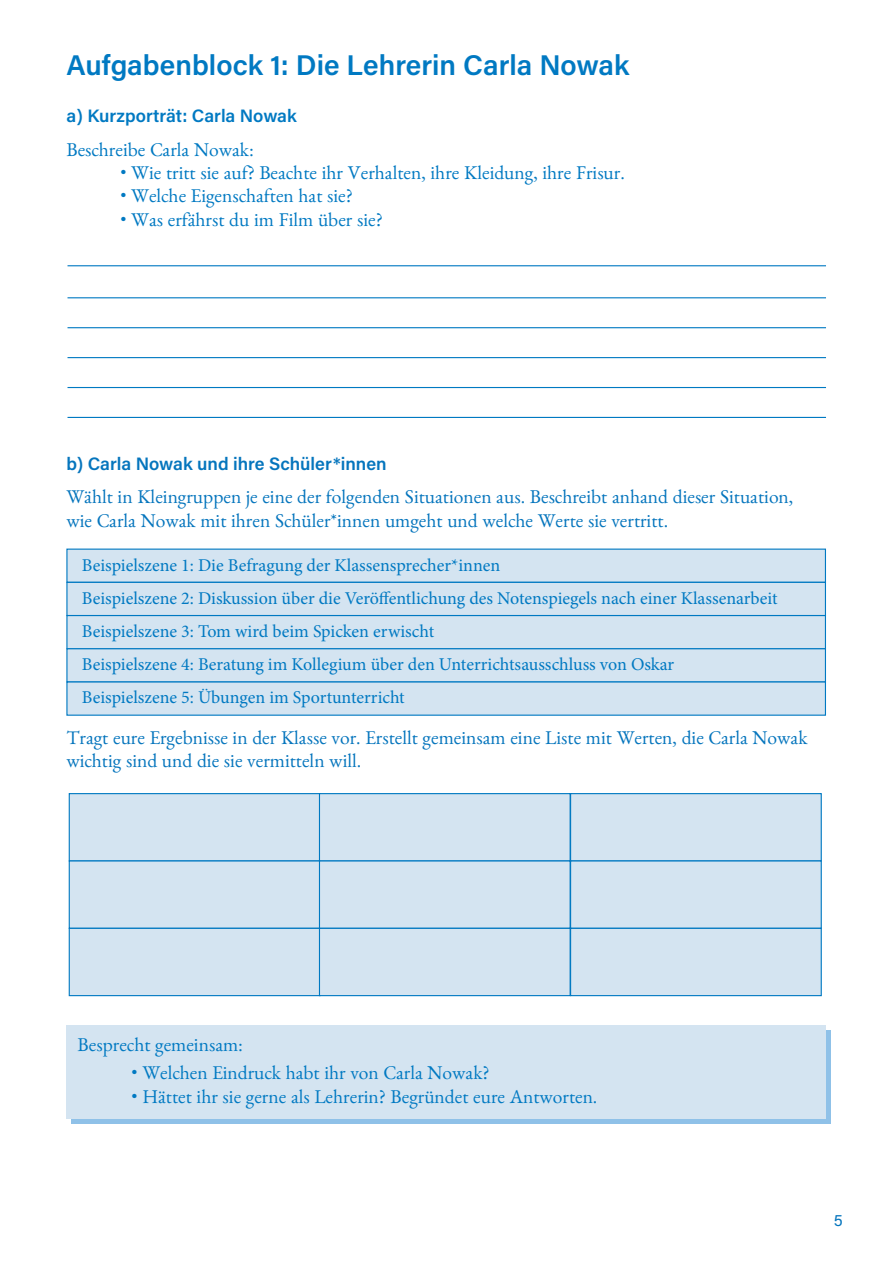
<style>
.page{position:relative;width:893px;height:1263px;background:#fff}
.page>*{position:absolute;margin:0;border:0;box-sizing:border-box;transform-origin:0 0}
.t1{font:28.5px "Acumin Variable Concept";color:#0079c2}
.t2{font:19.5px/23.4px "Benne";color:#0575bd}
.t3{font:19.5px "Benne";color:#0079c2}
.t4{font:18px "Minion Pro";color:#0079c2}
.t5{font:18px "Acumin Variable Concept";color:#0575bd}
.t6{font:18px "Acumin Variable Concept";letter-spacing:-.005em;color:#0079c2}
.t7{font:16.5px "Acumin Variable Concept";color:#0575bd}
</style>
<div class="page">
<svg style="left:71px;top:1030px;width:760px;height:93px;background:#9bc7e9"></svg>
<hr style="left:68px;top:265px;width:758px;height:1px;background:#0079c2">
<hr style="left:68px;top:297px;width:758px;height:1px;background:#0079c2">
<hr style="left:68px;top:327px;width:758px;height:1px;background:#0079c2">
<hr style="left:68px;top:357px;width:758px;height:1px;background:#0079c2">
<hr style="left:68px;top:387px;width:758px;height:1px;background:#0079c2">
<hr style="left:68px;top:417px;width:758px;height:1px;background:#0079c2">
<div style="left:66px;top:549px;width:760px;height:34px;background:#d4e4f1"></div>
<div style="left:66px;top:582px;width:760px;height:34px;background:#d4e4f1;border:1px solid #0079c2"></div>
<div style="left:66px;top:615px;width:760px;height:34px;background:#d4e4f1;border:1px solid #0079c2"></div>
<div style="left:66px;top:648px;width:760px;height:34px;background:#d4e4f1;border:1px solid #0079c2"></div>
<div style="left:66px;top:681px;width:760px;height:35px;background:#d4e4f1;border:1px solid #0079c2"></div>
<div style="left:69px;top:793px;width:251px;height:68px;background:#d4e4f1;border:1px solid #0079c2"></div>
<div style="left:69px;top:860px;width:251px;height:69px;background:#d4e4f1;border:1px solid #0079c2"></div>
<div style="left:69px;top:928px;width:251px;height:68px;background:#d4e4f1;border:1px solid #0079c2"></div>
<div style="left:319px;top:793px;width:252px;height:68px;background:#d4e4f1;border:1px solid #0079c2"></div>
<div style="left:319px;top:860px;width:252px;height:69px;background:#d4e4f1;border:1px solid #0079c2"></div>
<div style="left:319px;top:928px;width:252px;height:68px;background:#d4e4f1;border:1px solid #0079c2"></div>
<div style="left:570px;top:793px;width:252px;height:68px;background:#d4e4f1;border:1px solid #0079c2"></div>
<div style="left:570px;top:860px;width:252px;height:69px;background:#d4e4f1;border:1px solid #0079c2"></div>
<div style="left:570px;top:928px;width:252px;height:68px;background:#d4e4f1;border:1px solid #0079c2"></div>
<div style="left:66px;top:1025px;width:760px;height:93px;background:#d4e4f1"></div>
<p class="t1" style="left:66px;top:45px;width:565px">Aufgabenblock 1: Die Lehrerin Carla Nowak</p>
<p class="t6" style="left:66px;top:103px;width:232px">a) Kurzporträt: Carla Nowak</p>
<p class="t3" style="left:66px;top:137px;width:189px">Beschreibe Carla Nowak:</p>
<p class="t3" style="left:120px;top:161px;width:506px">• Wie tritt sie auf? Beachte ihr Verhalten, ihre Kleidung, ihre Frisur.</p>
<p class="t3" style="left:120px;top:184px;width:234px">• Welche Eigenschaften hat sie?</p>
<p class="t3" style="left:120px;top:208px;width:264px">• Was erfährst du im Film über sie?</p>
<p class="t5" style="left:66px;top:451px;width:322px">b) Carla Nowak und ihre Schüler*innen</p>
<p class="t2" style="left:66px;top:485px;width:728px">Wählt in Kleingruppen je eine der folgenden Situationen aus. Beschreibt anhand dieser Situation, wie Carla Nowak mit ihren Schüler*innen umgeht und welche Werte sie vertritt.</p>
<p class="t4" style="left:82px;top:553px;width:420px">Beispielszene 1: Die Befragung der Klassensprecher*innen</p>
<p class="t4" style="left:82px;top:586px;width:697px">Beispielszene 2: Diskussion über die Veröffentlichung des Notenspiegels nach einer Klassenarbeit</p>
<p class="t4" style="left:82px;top:619px;width:354px">Beispielszene 3: Tom wird beim Spicken erwischt</p>
<p class="t4" style="left:82px;top:652px;width:594px">Beispielszene 4: Beratung im Kollegium über den Unterrichtsausschluss von Oskar</p>
<p class="t4" style="left:82px;top:685px;width:324px">Beispielszene 5: Übungen im Sportunterricht</p>
<p class="t2" style="left:66px;top:725px;width:742px">Tragt eure Ergebnisse in der Klasse vor. Erstellt gemeinsam eine Liste mit Werten, die Carla Nowak</p>
<p class="t2" style="left:66px;top:749px;width:296px">wichtig sind und die sie vermitteln will.</p>
<p class="t3" style="left:78px;top:1032px;width:167px">Besprecht gemeinsam:</p>
<p class="t3" style="left:132px;top:1061px;width:359px">• Welchen Eindruck habt ihr von Carla Nowak?</p>
<p class="t3" style="left:132px;top:1084px;width:467px">• Hättet ihr sie gerne als Lehrerin? Begründet eure Antworten.</p>
<p class="t7" style="left:834px;top:1209px;width:10px">5</p>
</div>
